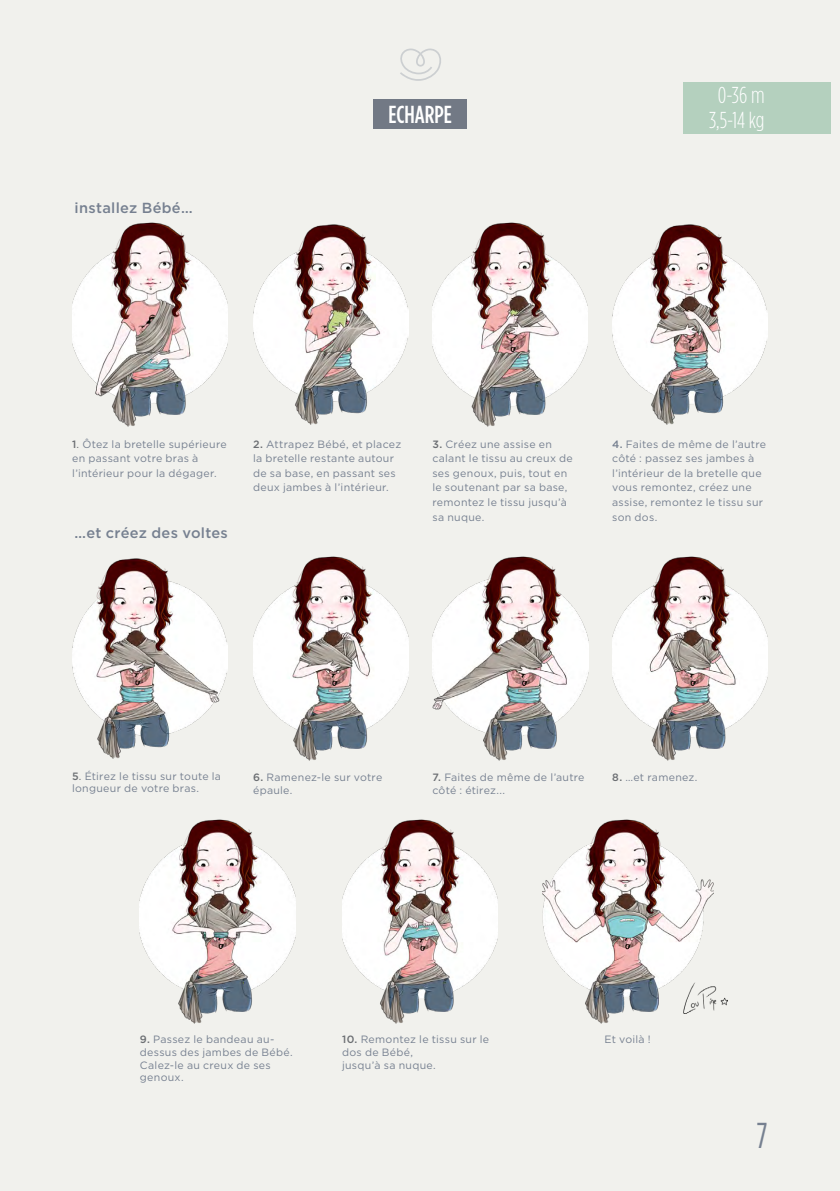
<style>
.page{position:relative;width:840px;height:1191px;background:#fff}
.page>*{position:absolute;margin:0;border:0;box-sizing:border-box;transform-origin:0 0}
.t1{font:36px "Gotham Condensed";color:#768090}
.t2{font:500 24.6px "Gotham Condensed";color:#fff}
.t3{font:300 23px/24.4px "Gotham Condensed";color:#fff;text-align:center}
.t4{font:500 14.6px "Gotham";letter-spacing:.02em;color:#768090}
.t5{font:10.6px/14.6px "Gotham";letter-spacing:.025em;color:#768090}
.s1{font-weight:500;color:#6b6e72}
.s2{color:#6b6e72}
.s3{font-weight:500}
</style>
<div class="page">
<div style="left:0;top:0;width:839px;height:1191px;background:#f1f1ed"></div>
<img style="left:72px;top:223px;width:156px;height:204px">
<img style="left:253px;top:225px;width:155px;height:199px">
<img style="left:432px;top:223px;width:155px;height:204px">
<img style="left:612px;top:225px;width:155px;height:199px">
<img style="left:72px;top:558px;width:156px;height:200px">
<img style="left:253px;top:556px;width:155px;height:204px">
<img style="left:432px;top:556px;width:155px;height:204px">
<img style="left:612px;top:556px;width:155px;height:204px">
<img style="left:140px;top:819px;width:155px;height:204px">
<img style="left:342px;top:819px;width:155px;height:204px">
<img style="left:712px;top:986px;width:14px;height:25px">
<div style="left:682px;top:83px;width:148px;height:51px;background:#b4d0be"></div>
<img style="left:542px;top:819px;width:170px;height:204px">
<div style="left:373px;top:99px;width:93px;height:30px;background:#727985"></div>
<h3 class="t4" style="left:75px;top:198px;width:119px">installez Bébé…</h3>
<h2 class="t2" style="left:388px;top:100px;width:65px">ECHARPE</h2>
<h3 class="t3" style="left:708px;top:83px;width:57px">0-36 m<br>3,5-14 kg</h3>
<p class="t5" style="left:72px;top:436px;width:156px"><span class="s1">1</span><span class="s2">.</span> Ôtez la bretelle supérieure en passant votre bras à l’intérieur pour la dégager.</p>
<p class="t5" style="left:253px;top:436px;width:150px"><span class="s1">2.</span> Attrapez Bébé, et placez la bretelle restante autour de sa base, en passant ses deux jambes à l’intérieur.</p>
<p class="t5" style="left:611px;top:436px;width:155px"><span class="s3">4.</span> Faites de même de l’autre côté : passez ses jambes à l’intérieur de la bretelle que vous remontez, créez une assise, remontez le tissu sur son dos.</p>
<p class="t5" style="left:432px;top:436px;width:142px"><span class="s1">3.</span> Créez une assise en calant le tissu au creux de ses genoux, puis, tout en le soutenant par sa base, remontez le tissu jusqu’à sa nuque.</p>
<h3 class="t4" style="left:75px;top:523px;width:155px">…et créez des voltes</h3>
<p class="t5" style="left:72px;top:769px;width:150px;line-height:12.8px"><span class="s1">5</span><span class="s2">.</span> Étirez le tissu sur toute la longueur de votre bras.</p>
<p class="t5" style="left:253px;top:770px;width:131px;line-height:12.8px"><span class="s1">6.</span> Ramenez-le sur votre épaule.</p>
<p class="t5" style="left:432px;top:770px;width:153px;line-height:12.8px"><span class="s1">7.</span> Faites de même de l’autre côté : étirez...</p>
<p class="t5" style="left:611px;top:770px;width:87px"><span class="s1">8.</span> …et ramenez.</p>
<p class="t5" style="left:140px;top:1033px;width:154px;line-height:12.8px"><span class="s1">9.</span> Passez le bandeau au&shy;dessus des jambes de Bébé.<br>Calez-le au creux de ses genoux.</p>
<p class="t5" style="left:342px;top:1032px;width:148px"><span class="s1">10.</span> Remontez le tissu sur le</p>
<p class="t5" style="left:604px;top:1032px;width:48px">Et voilà !</p>
<p class="t5" style="left:342px;top:1045px;width:95px;line-height:12.8px">dos de Bébé, jusqu’à sa nuque.</p>
<h1 class="t1" style="left:756px;top:1114px;width:13px">7</h1>
</div>
